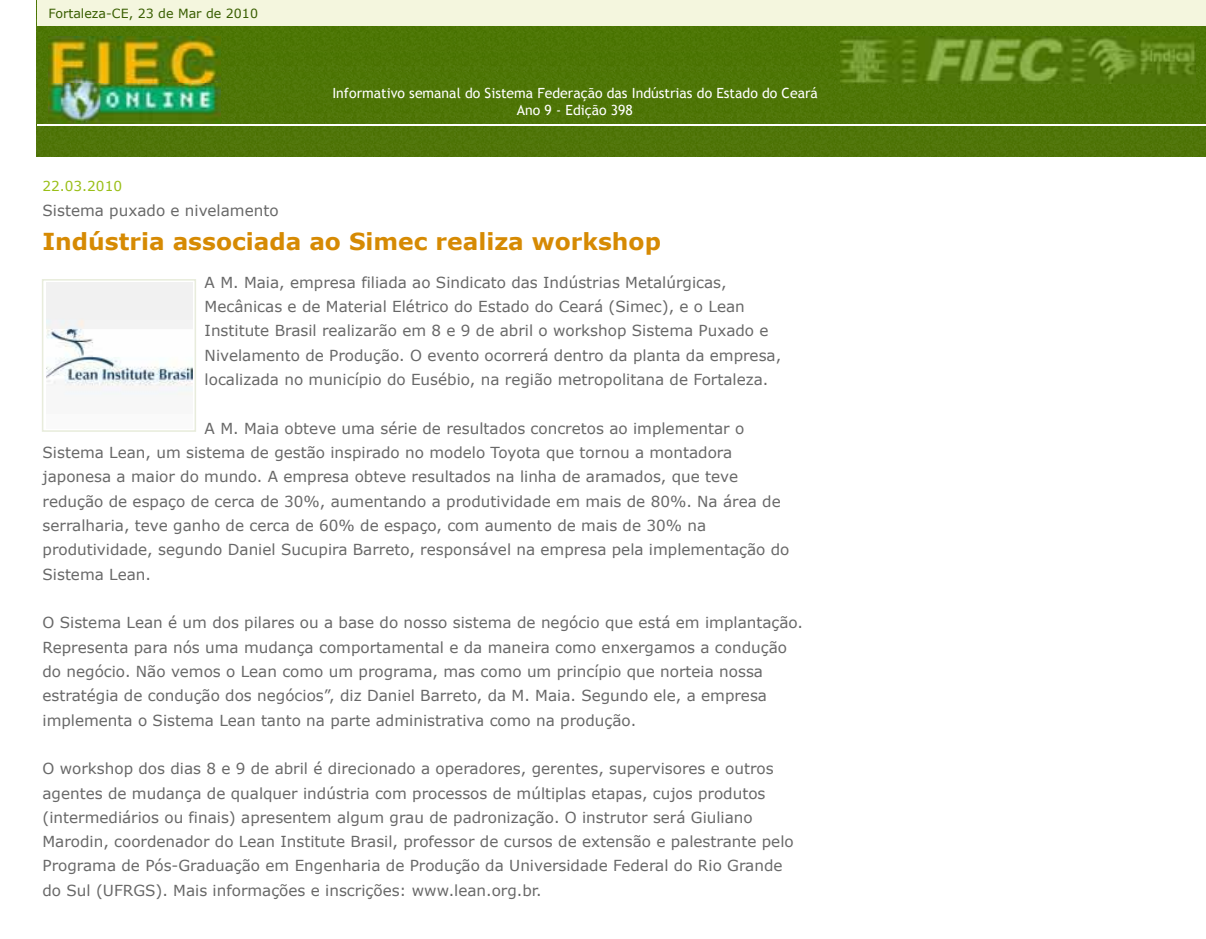
<style>
.page{position:relative;width:1206px;height:939px;background:#fff}
.page>*{position:absolute;margin:0;border:0;box-sizing:border-box;transform-origin:0 0}
.t1{font:700 23.4px "Verdana";color:#d68a03}
.t2{font:15.3px/24.3px "Verdana";color:#686868}
.t3{font:13.95px/17.1px "Trebuchet MS";color:#fff;text-align:center}
.t4{font:13.72px "Verdana";color:#9abf18}
.t5{font:12.6px "Verdana";color:#385d00}
</style>
<div class="page">
<div style="left:37px;top:26px;width:1168px;height:131px;background:#4e7607"></div>
<div style="left:37px;top:0;width:1168px;height:26px;background:#f4f6de"></div>
<hr style="left:37px;top:125px;width:1168px;height:1px;background:#fff">
<div style="left:42px;top:279px;width:154px;height:152px;border:2px solid #e8ecdc"></div>
<img style="left:46px;top:282px;width:146px;height:113px">
<img style="left:840px;top:36px;width:355px;height:47px">
<img style="left:48px;top:36px;width:172px;height:88px">
<p class="t5" style="left:48px;top:6px;width:211px">Fortaleza-CE, 23 de Mar de 2010</p>
<p class="t3" style="left:332px;top:85px;width:487px">Informativo semanal do Sistema Federação das Indústrias do Estado do Ceará<br>Ano 9 - Edição 398</p>
<p class="t4" style="left:43px;top:178px;width:81px">22.03.2010</p>
<p class="t2" style="left:43px;top:198px;width:237px">Sistema puxado e nivelamento</p>
<h1 class="t1" style="left:43px;top:226px;width:620px">Indústria associada ao Simec realiza workshop</h1>
<p class="t2" style="left:205px;top:270px;width:578px">A M. Maia, empresa filiada ao Sindicato das Indústrias Metalúrgicas, Mecânicas e de Material Elétrico do Estado do Ceará (Simec), e o Lean Institute Brasil realizarão em 8 e 9 de abril o workshop Sistema Puxado e Nivelamento de Produção. O evento ocorrerá dentro da planta da empresa, localizada no município do Eusébio, na região metropolitana de Fortaleza.</p>
<p class="t2" style="left:43px;top:416px;width:748px;text-indent:162px">A M. Maia obteve uma série de resultados concretos ao implementar o Sistema Lean, um sistema de gestão inspirado no modelo Toyota que tornou a montadora japonesa a maior do mundo. A empresa obteve resultados na linha de aramados, que teve redução de espaço de cerca de 30%, aumentando a produtividade em mais de 80%. Na área de serralharia, teve ganho de cerca de 60% de espaço, com aumento de mais de 30% na produtividade, segundo Daniel Sucupira Barreto, responsável na empresa pela implementação do Sistema Lean.</p>
<p class="t2" style="left:42px;top:610px;width:762px">O Sistema Lean é um dos pilares ou a base do nosso sistema de negócio que está em implantação.<br>Representa para nós uma mudança comportamental e da maneira como enxergamos a condução do negócio. Não vemos o Lean como um programa, mas como um princípio que norteia nossa estratégia de condução dos negócios”, diz Daniel Barreto, da M. Maia. Segundo ele, a empresa implementa o Sistema Lean tanto na parte administrativa como na produção.</p>
<p class="t2" style="left:42px;top:756px;width:752px">O workshop dos dias 8 e 9 de abril é direcionado a operadores, gerentes, supervisores e outros agentes de mudança de qualquer indústria com processos de múltiplas etapas, cujos produtos (intermediários ou finais) apresentem algum grau de padronização. O instrutor será Giuliano Marodin, coordenador do Lean Institute Brasil, professor de cursos de extensão e palestrante pelo Programa de Pós-Graduação em Engenharia de Produção da Universidade Federal do Rio Grande do Sul (UFRGS). Mais informações e inscrições: www.lean.org.br.</p>
</div>
